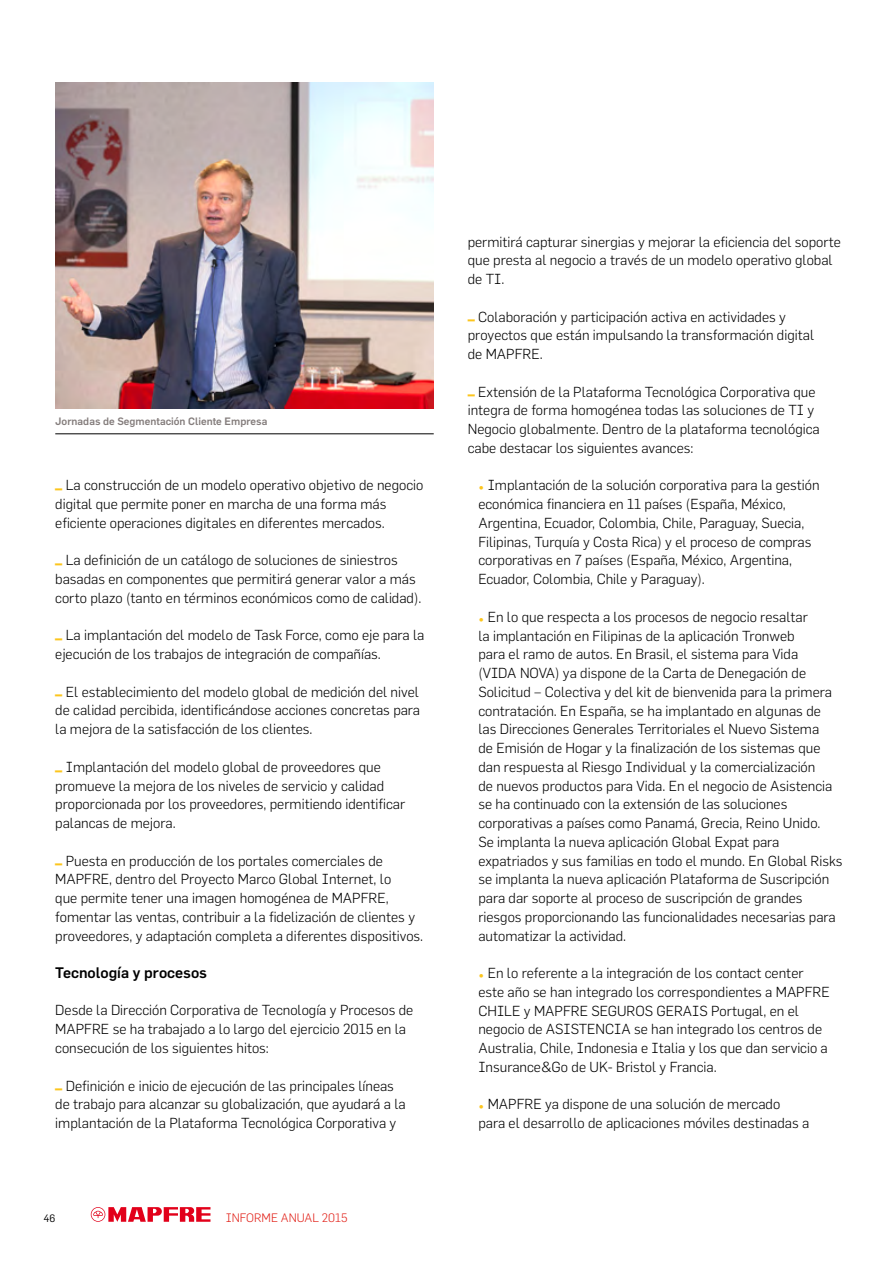
<style>
.page{position:relative;width:893px;height:1263px;background:#fff}
.page>*{position:absolute;margin:0;border:0;box-sizing:border-box;transform-origin:0 0}
.t1{font:500 15px "Flama";color:#000}
.t2{font:300 14.25px/18.8px "Flama";color:#000}
.t3{font:300 12px "Flama";color:#e2231b}
.t4{font:500 10.5px "Flama";color:#847d7c}
.t5{font:10.5px "Flama";color:#000}
.s1{font-weight:500;color:#fcc51d}
</style>
<div class="page">
<svg style="left:91px;top:1207px;width:119px;height:15px"></svg>
<img style="left:55px;top:83px;width:379px;height:325px">
<hr style="left:55px;top:434px;width:379px;height:1px;background:#000">
<p class="t4" style="left:55px;top:415px;width:214px">Jornadas de Segmentación Cliente Empresa</p>
<p class="t2" style="left:55px;top:476px;width:370px"><sup>_</sup> La construcción de un modelo operativo objetivo de negocio digital que permite poner en marcha de una forma más eficiente operaciones digitales en diferentes mercados.</p>
<p class="t2" style="left:55px;top:551px;width:368px"><sup>_</sup> La definición de un catálogo de soluciones de siniestros basadas en componentes que permitirá generar valor a más corto plazo (tanto en términos económicos como de calidad).</p>
<p class="t2" style="left:55px;top:626px;width:371px"><sup>_</sup> La implantación del modelo de Task Force, como eje para la ejecución de los trabajos de integración de compañías.</p>
<p class="t2" style="left:55px;top:682px;width:366px;text-align:justify"><sup>_</sup> El establecimiento del modelo global de medición del nivel de calidad percibida, identificándose acciones concretas para la mejora de la satisfacción de los clientes.</p>
<p class="t2" style="left:55px;top:757px;width:351px"><sup>_</sup> Implantación del modelo global de proveedores que promueve la mejora de los niveles de servicio y calidad proporcionada por los proveedores, permitiendo identificar palancas de mejora.</p>
<p class="t2" style="left:55px;top:851px;width:369px"><sup>_</sup> Puesta en producción de los portales comerciales de MAPFRE, dentro del Proyecto Marco Global Internet, lo<br>que permite tener una imagen homogénea de MAPFRE, fomentar las ventas, contribuir a la fidelización de clientes y proveedores, y adaptación completa a diferentes dispositivos.</p>
<p class="t1" style="left:55px;top:964px;width:153px">Tecnología y procesos</p>
<p class="t2" style="left:55px;top:1001px;width:360px">Desde la Dirección Corporativa de Tecnología y Procesos de<br>MAPFRE se ha trabajado a lo largo del ejercicio 2015 en la consecución de los siguientes hitos:</p>
<p class="t2" style="left:55px;top:1076px;width:352px"><sup>_</sup> Definición e inicio de ejecución de las principales líneas de trabajo para alcanzar su globalización, que ayudará a la implantación de la Plataforma Tecnológica Corporativa y</p>
<p class="t5" style="left:43px;top:1212px;width:13px">46</p>
<p class="t3" style="left:226px;top:1210px;width:123px">Informe anual 2015</p>
<p class="t2" style="left:468px;top:232px;width:375px">permitirá capturar sinergias y mejorar la eficiencia del soporte que presta al negocio a través de un modelo operativo global de TI.</p>
<p class="t2" style="left:468px;top:307px;width:348px"><sup>_</sup> Colaboración y participación activa en actividades y proyectos que están impulsando la transformación digital de MAPFRE.</p>
<p class="t2" style="left:468px;top:382px;width:354px"><sup>_</sup> Extensión de la Plataforma Tecnológica Corporativa que integra de forma homogénea todas las soluciones de TI y Negocio globalmente. Dentro de la plataforma tecnológica cabe destacar los siguientes avances:</p>
<p class="t2" style="left:478px;top:476px;width:343px"><span class="s1">•</span> Implantación de la solución corporativa para la gestión económica financiera en 11 países (España, México, Argentina, Ecuador, Colombia, Chile, Paraguay, Suecia, Filipinas, Turquía y Costa Rica) y el proceso de compras corporativas en 7 países (España, México, Argentina, Ecuador, Colombia, Chile y Paraguay).</p>
<p class="t2" style="left:478px;top:607px;width:366px"><span class="s1">•</span> En lo que respecta a los procesos de negocio resaltar<br>la implantación en Filipinas de la aplicación Tronweb<br>para el ramo de autos. En Brasil, el sistema para Vida<br>(VIDA NOVA) ya dispone de la Carta de Denegación de Solicitud – Colectiva y del kit de bienvenida para la primera contratación. En España, se ha implantado en algunas de<br>las Direcciones Generales Territoriales el Nuevo Sistema<br>de Emisión de Hogar y la finalización de los sistemas que dan respuesta al Riesgo Individual y la comercialización<br>de nuevos productos para Vida. En el negocio de Asistencia se ha continuado con la extensión de las soluciones corporativas a países como Panamá, Grecia, Reino Unido.<br>Se implanta la nueva aplicación Global Expat para expatriados y sus familias en todo el mundo. En Global Risks se implanta la nueva aplicación Plataforma de Suscripción para dar soporte al proceso de suscripción de grandes riesgos proporcionando las funcionalidades necesarias para automatizar la actividad.</p>
<p class="t2" style="left:478px;top:963px;width:353px"><span class="s1">•</span> En lo referente a la integración de los contact center este año se han integrado los correspondientes a MAPFRE CHILE y MAPFRE SEGUROS GERAIS Portugal, en el negocio de ASISTENCIA se han integrado los centros de Australia, Chile, Indonesia e Italia y los que dan servicio a Insurance&amp;Go de UK- Bristol y Francia.</p>
<p class="t2" style="left:478px;top:1095px;width:332px"><span class="s1">•</span> MAPFRE ya dispone de una solución de mercado para el desarrollo de aplicaciones móviles destinadas a</p>
</div>
